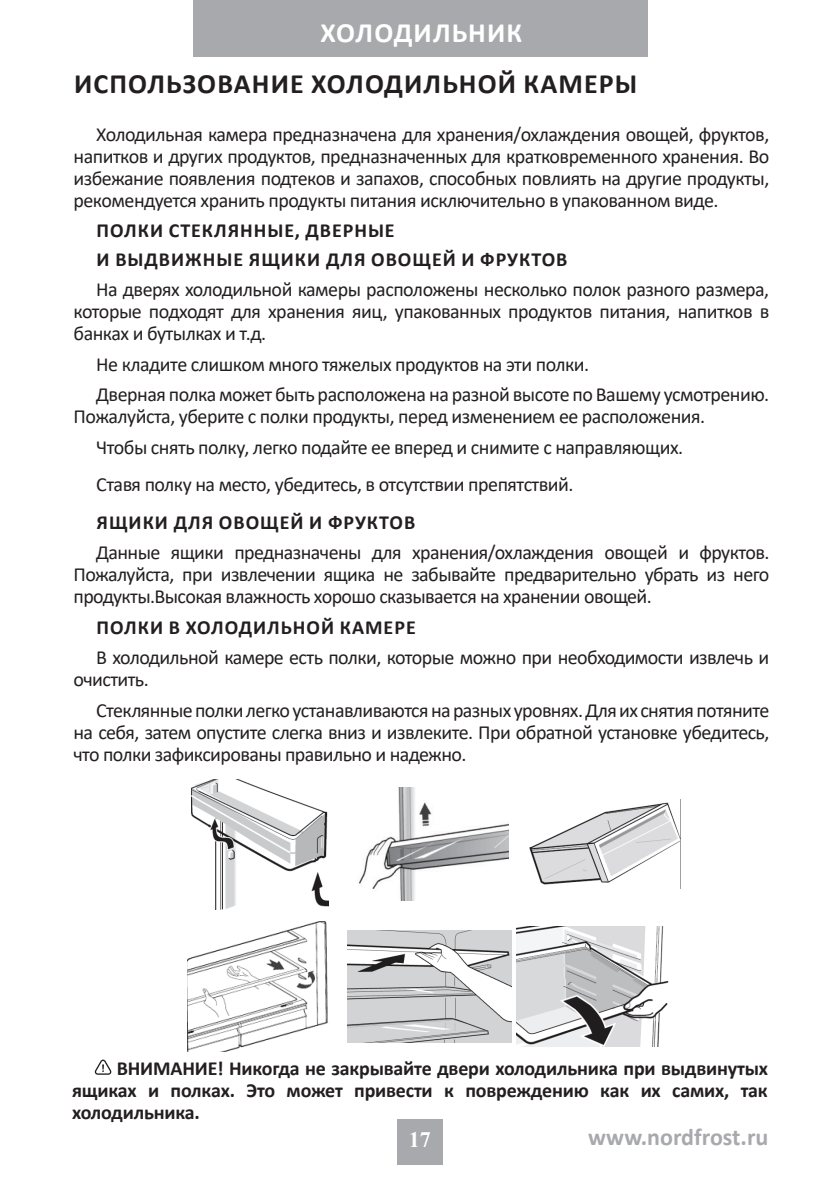
<style>
.page{position:relative;width:840px;height:1191px;background:#fff}
.page>*{position:absolute;margin:0;border:0;box-sizing:border-box;transform-origin:0 0}
.t1{font:700 28px "Calibri";letter-spacing:.04em;color:#231f20}
.t2{font:700 28px "Calibri";letter-spacing:.04em;color:#fff}
.t3{font:700 24px "Calibri";color:#a8a9ad}
.t4{font:700 22px "Times New Roman";color:#fff}
.t5{font:20px/22px "Calibri";letter-spacing:-.025em;color:#231f20;text-align:justify}
.t6{font:700 20px/22px "Calibri";letter-spacing:.05em;color:#231f20}
</style>
<div class="page">
<div style="left:193px;top:0;width:453px;height:57px;background:#a8a9ad"></div>
<div style="left:397px;top:1118px;width:45px;height:46px;background:#a8a9ad"></div>
<img style="left:359px;top:788px;width:149px;height:112px">
<img style="left:191px;top:779px;width:137px;height:130px">
<img style="left:529px;top:802px;width:151px;height:83px">
<img style="left:187px;top:921px;width:141px;height:130px">
<img style="left:347px;top:930px;width:164px;height:112px">
<img style="left:516px;top:926px;width:153px;height:120px">
<svg style="left:95px;top:1059px;width:16px;height:15px"></svg>
<h1 class="t2" style="left:320px;top:13px;width:203px">ХОЛОДИЛЬНИК</h1>
<h1 class="t1" style="left:74px;top:64px;width:564px">ИСПОЛЬЗОВАНИЕ ХОЛОДИЛЬНОЙ КАМЕРЫ</h1>
<p class="t5" style="left:73px;top:122px;width:697px;text-indent:23px">Холодильная камера предназначена для хранения/охлаждения овощей, фруктов, напитков и других продуктов, предназначенных для кратковременного хранения. Во избежание появления подтеков и запахов, способных повлиять на другие продукты, рекомендуется хранить продукты питания исключительно в упакованном виде.</p>
<p class="t6" style="left:96px;top:216px;width:472px;line-height:28.8px">ПОЛКИ СТЕКЛЯННЫЕ, ДВЕРНЫЕ<br>И ВЫДВИЖНЫЕ ЯЩИКИ ДЛЯ ОВОЩЕЙ И ФРУКТОВ</p>
<p class="t5" style="left:73px;top:278px;width:697px;text-indent:23px">На дверях холодильной камеры расположены несколько полок разного размера, которые подходят для хранения яиц, упакованных продуктов питания, напитков в банках и бутылках и т.д.</p>
<p class="t5" style="left:96px;top:348px;width:674px;line-height:30.4px">Не кладите слишком много тяжелых продуктов на эти полки.<br>Дверная полка может быть расположена на разной высоте по Вашему усмотрению.</p>
<p class="t5" style="left:73px;top:401px;width:633px;line-height:30.4px;text-align:center">Пожалуйста, уберите с полки продукты, перед изменением ее расположения.<br>Чтобы снять полку, легко подайте ее вперед и снимите с направляющих.</p>
<p class="t5" style="left:96px;top:473px;width:478px">Ставя полку на место, убедитесь, в отсутствии препятствий.</p>
<p class="t6" style="left:97px;top:511px;width:320px">ЯЩИКИ ДЛЯ ОВОЩЕЙ И ФРУКТОВ</p>
<p class="t5" style="left:73px;top:541px;width:697px;text-indent:23px">Данные ящики предназначены для хранения/охлаждения овощей и фруктов.<br>Пожалуйста, при извлечении ящика не забывайте предварительно убрать из него продукты.Высокая влажность хорошо сказывается на хранении овощей.</p>
<p class="t6" style="left:97px;top:616px;width:320px">ПОЛКИ В ХОЛОДИЛЬНОЙ КАМЕРЕ</p>
<p class="t5" style="left:73px;top:646px;width:697px;text-indent:23px">В холодильной камере есть полки, которые можно при необходимости извлечь и очистить.</p>
<p class="t5" style="left:73px;top:698px;width:697px;text-indent:23px">Стеклянные полки легко устанавливаются на разных уровнях. Для их снятия потяните на себя, затем опустите слегка вниз и извлеките. При обратной установке убедитесь, что полки зафиксированы правильно и надежно.</p>
<p class="t6" style="left:72px;top:1057px;width:697px;text-align:justify;text-indent:45px">ВНИМАНИЕ! Никогда не закрывайте двери холодильника при выдвинутых ящиках и полках. Это может привести к повреждению как их самих, так холодильника.</p>
<p class="t4" style="left:409px;top:1123px;width:23px">17</p>
<p class="t3" style="left:588px;top:1120px;width:182px">www.nordfrost.ru</p>
</div>
